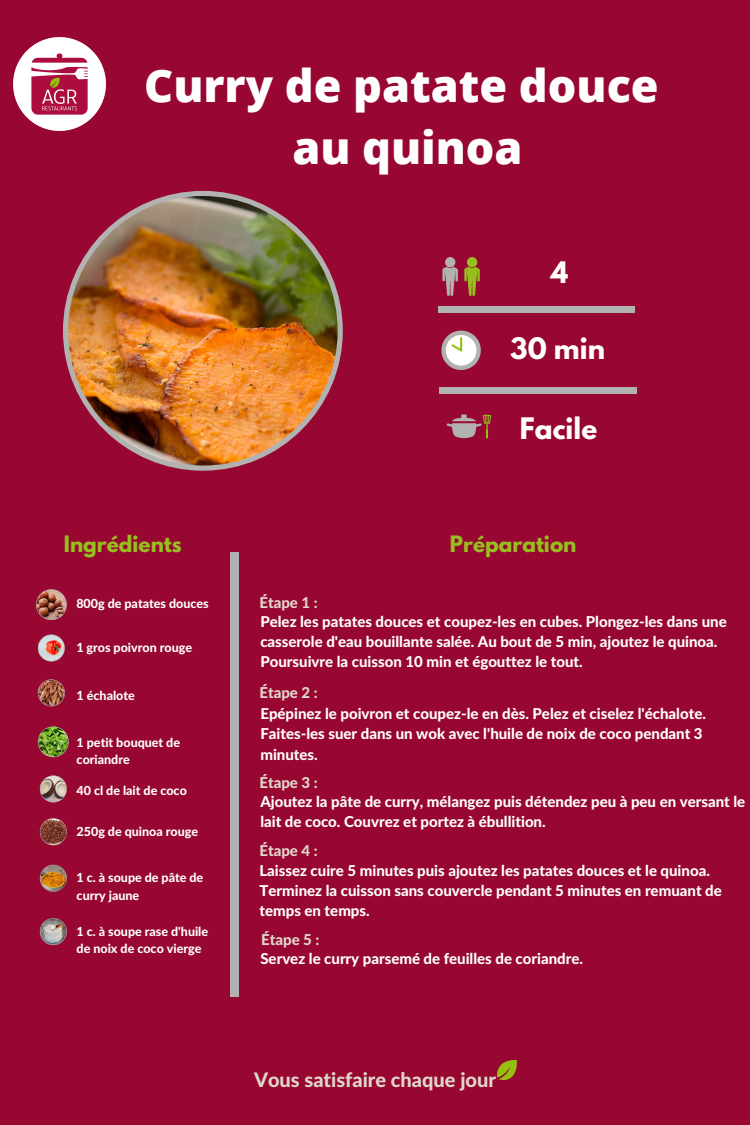
<style>
.page{position:relative;width:750px;height:1125px;background:#980731}
.page>*{position:absolute;margin:0;border:0;box-sizing:border-box;transform-origin:0 0}
.t1{font:800 45px "Open Sans";color:#fff}
.t2{font:700 26.25px "League Spartan";color:#fff}
.t3{font:800 20px "Lato Latin";color:#e0d7cf}
.t4{font:700 20px "League Spartan";color:#97bf20}
.t5{font:800 15px/20.2px "Lato Latin";color:#fff}
.t6{font:800 15px "Lato Latin";color:#e0d7cf}
.t7{font:800 12.5px/17.5px "Lato Latin";color:#fff}
</style>
<div class="page">
<div style="left:230px;top:553px;width:9px;height:444px;background:#b2b2b2"></div>
<img style="left:63px;top:191px;width:280px;height:280px">
<img style="left:13px;top:38px;width:93px;height:92px">
<img style="left:498px;top:1061px;width:19px;height:18px">
<svg style="left:36px;top:589px;width:31px;height:31px"></svg>
<svg style="left:38px;top:726px;width:31px;height:31px"></svg>
<div style="left:445px;top:257px;width:10px;height:10px;background:#b2b2b2;border-radius:50%"></div>
<svg style="left:442px;top:267px;width:16px;height:29px"></svg>
<div style="left:467px;top:257px;width:10px;height:10px;background:#97bf20;border-radius:50%"></div>
<svg style="left:464px;top:267px;width:16px;height:29px"></svg>
<svg style="left:441px;top:331px;width:40px;height:39px"></svg>
<svg style="left:447px;top:414px;width:44px;height:25px"></svg>
<div style="left:438px;top:306px;width:197px;height:6px;background:#b2b2b2"></div>
<div style="left:439px;top:387px;width:198px;height:6px;background:#b2b2b2"></div>
<svg style="left:38px;top:679px;width:27px;height:27px"></svg>
<svg style="left:38px;top:635px;width:27px;height:27px"></svg>
<svg style="left:40px;top:775px;width:27px;height:27px"></svg>
<svg style="left:40px;top:818px;width:27px;height:27px"></svg>
<svg style="left:40px;top:865px;width:27px;height:27px"></svg>
<svg style="left:40px;top:918px;width:27px;height:27px"></svg>
<p class="t1" style="left:144px;top:53px;width:516px">Curry de patate douce</p>
<p class="t1" style="left:292px;top:116px;width:232px">au quinoa</p>
<p class="t2" style="left:551px;top:260px;width:19px">4</p>
<p class="t2" style="left:510px;top:336px;width:96px">30 min</p>
<p class="t2" style="left:520px;top:415px;width:79px">Facile</p>
<p class="t4" style="left:64px;top:534px;width:119px">Ingrédients</p>
<p class="t4" style="left:450px;top:534px;width:128px">Préparation</p>
<p class="t7" style="left:76px;top:595px;width:134px">800g de patates douces</p>
<p class="t7" style="left:76px;top:640px;width:117px">1 gros poivron rouge</p>
<p class="t7" style="left:77px;top:687px;width:60px">1 échalote</p>
<p class="t7" style="left:77px;top:734px;width:105px">1 petit bouquet de coriandre</p>
<p class="t7" style="left:77px;top:783px;width:112px">40 cl de lait de coco</p>
<p class="t7" style="left:77px;top:823px;width:123px">250g de quinoa rouge</p>
<p class="t7" style="left:77px;top:870px;width:128px">1 c. à soupe de pâte de curry jaune</p>
<p class="t7" style="left:77px;top:923px;width:133px">1 c. à soupe rase d'huile de noix de coco vierge</p>
<p class="t6" style="left:259px;top:596px;width:60px">Étape 1 :</p>
<p class="t5" style="left:260px;top:612px;width:468px">Pelez les patates douces et coupez-les en cubes. Plongez-les dans une casserole d'eau bouillante salée. Au bout de 5 min, ajoutez le quinoa.</p>
<p class="t5" style="left:260px;top:653px;width:324px">Poursuivre la cuisson 10 min et égouttez le tout.</p>
<p class="t6" style="left:259px;top:686px;width:60px">Étape 2 :</p>
<p class="t5" style="left:260px;top:705px;width:447px">Epépinez le poivron et coupez-le en dès. Pelez et ciselez l'échalote.<br>Faites-les suer dans un wok avec l'huile de noix de coco pendant 3 minutes.</p>
<p class="t6" style="left:259px;top:776px;width:60px">Étape 3 :</p>
<p class="t5" style="left:260px;top:792px;width:486px">Ajoutez la pâte de curry, mélangez puis détendez peu à peu en versant le lait de coco. Couvrez et portez à ébullition.</p>
<p class="t6" style="left:259px;top:844px;width:60px">Étape 4 :</p>
<p class="t5" style="left:259px;top:861px;width:464px">Laissez cuire 5 minutes puis ajoutez les patates douces et le quinoa.<br>Terminez la cuisson sans couvercle pendant 5 minutes en remuant de temps en temps.</p>
<p class="t6" style="left:261px;top:933px;width:60px">Étape 5 :</p>
<p class="t5" style="left:260px;top:950px;width:324px">Servez le curry parsemé de feuilles de coriandre.</p>
<p class="t3" style="left:254px;top:1071px;width:243px">Vous satisfaire chaque jour</p>
</div>
